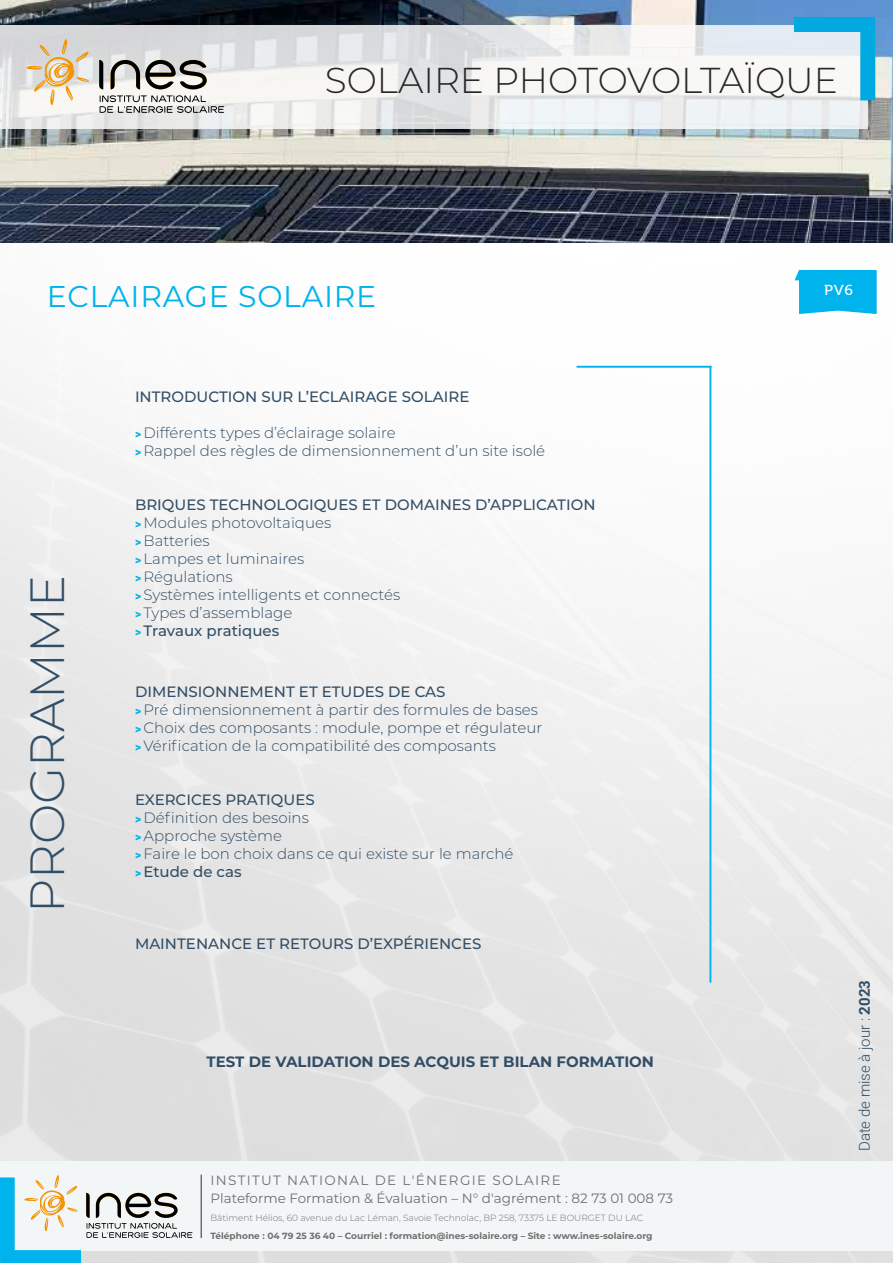
<style>
.page{position:relative;width:893px;height:1263px;background:#fff}
.page>*{position:absolute;margin:0;border:0;box-sizing:border-box;transform-origin:0 0}
.t1{font:300 48px "Montserrat";color:#324e66}
.t2{font:300 36px "Montserrat";color:#282827}
.t3{font:30px "Montserrat";letter-spacing:.025em;color:#00b3ec}
.t4{font:300 15px/18px "Montserrat";color:#324e66}
.t5{font:500 15px "Montserrat";color:#324e66}
.t6{font:700 15px "Montserrat";color:#324e66}
.t7{font:300 15px "Roboto";color:#324e66}
.t8{font:14.4px "Museo 500";color:#fff;scale:1.05 1}
.t9{font:13.5px/18px "Montserrat";color:#706f6f}
.t10{font:700 9px "Montserrat";color:#706f6f}
.t11{font:300 9px "Montserrat";color:#706f6f}
.s1{font-family:"Roboto";font-weight:900;font-size:12px;color:#00b3ec}
.s2{font-weight:500}
.s3{font-weight:700}
</style>
<div class="page">
<img style="left:0;top:242px;width:893px;height:1021px">
<hr style="left:577px;top:366px;width:134px;height:2px;background:#00b3ec">
<hr style="left:709px;top:366px;width:2px;height:617px;background:#00b3ec">
<div style="left:0;top:1161px;width:893px;height:90px;background:#f3f6f7"></div>
<hr style="left:201px;top:1174px;width:1px;height:64px;background:#706f6f">
<svg style="left:25px;top:1175px;width:53px;height:56px"></svg>
<svg style="left:86px;top:1193px;width:107px;height:45px"></svg>
<div style="left:0;top:1250px;width:81px;height:13px;background:#00b3ec"></div>
<div style="left:0;top:1177px;width:15px;height:83px;background:#00b3ec"></div>
<svg style="left:794px;top:270px;width:83px;height:44px;background:#17b9ed"></svg>
<img style="left:0;top:0;width:893px;height:242px">
<svg style="left:0;top:25px;width:868px;height:104px"></svg>
<div style="left:860px;top:18px;width:15px;height:82px;background:#00a9df"></div>
<div style="left:794px;top:17px;width:81px;height:15px;background:#00a9df"></div>
<svg style="left:100px;top:95px;width:124px;height:18px"></svg>
<svg style="left:27px;top:39px;width:62px;height:66px"></svg>
<svg style="left:99px;top:60px;width:4px;height:29px"></svg>
<svg style="left:111px;top:60px;width:96px;height:29px"></svg>
<h2 class="t2" style="left:325px;top:56px;width:514px">SOLAIRE PHOTOVOLTAÏQUE</h2>
<h3 class="t3" style="left:47px;top:275px;width:331px">ECLAIRAGE SOLAIRE</h3>
<p class="t8" style="left:824px;top:282px;width:29px">PV6</p>
<h1 class="t1" style="left:14px;top:913px;width:340px;rotate:-90deg">PROGRAMME</h1>
<p class="t5" style="left:135px;top:386px;width:336px">INTRODUCTION SUR L’ECLAIRAGE SOLAIRE</p>
<p class="t4" style="left:135px;top:423px;width:412px"><span class="s1">&gt;</span> Différents types d’éclairage solaire<br><span class="s1">&gt;</span> Rappel des règles de dimensionnement d’un site isolé</p>
<p class="t4" style="left:135px;top:495px;width:462px"><span class="s2">BRIQUES TECHNOLOGIQUES ET DOMAINES D’APPLICATION </span><span class="s1">&gt;</span> Modules photovoltaïques<br><span class="s1">&gt;</span> Batteries<br><span class="s1">&gt;</span> Lampes et luminaires<br><span class="s1">&gt;</span> Régulations<br><span class="s1">&gt;</span> Systèmes intelligents et connectés<br><span class="s1">&gt;</span> Types d’assemblage<br><span class="s1">&gt;</span> <span class="s2">Travaux pratiques</span></p>
<p class="t4" style="left:135px;top:682px;width:409px"><span class="s2">DIMENSIONNEMENT ET ETUDES DE CAS<br></span><span class="s1">&gt;</span> Pré dimensionnement à partir des formules de bases <span class="s1">&gt;</span> Choix des composants : module, pompe et régulateur <span class="s1">&gt;</span> Vérification de la compatibilité des composants</p>
<p class="t4" style="left:135px;top:790px;width:380px"><span class="s2">EXERCICES PRATIQUES<br></span><span class="s1">&gt;</span> Définition des besoins<br><span class="s1">&gt;</span> Approche système<br><span class="s1">&gt;</span> Faire le bon choix dans ce qui existe sur le marché <span class="s1">&gt;</span> <span class="s2">Etude de cas</span></p>
<p class="t5" style="left:135px;top:933px;width:348px">MAINTENANCE ET RETOURS D’EXPÉRIENCES</p>
<p class="t6" style="left:207px;top:1050px;width:449px">TEST DE VALIDATION DES ACQUIS ET BILAN FORMATION</p>
<p class="t9" style="left:210px;top:1171px;width:464px">INSTITUT NATIONAL DE L'ÉNERGIE SOLAIRE<br>Plateforme Formation &amp; Évaluation – N° d'agrément : 82 73 01 008 73</p>
<p class="t11" style="left:210px;top:1212px;width:434px">Bâtiment Hélios, 60 avenue du Lac Léman, Savoie Technolac, BP 258, 73375 LE BOURGET DU LAC</p>
<p class="t10" style="left:210px;top:1230px;width:444px">Téléphone : 04 79 25 36 40 – Courriel : formation@ines-solaire.org – Site : www.ines-solaire.org</p>
<p class="t7" style="left:854px;top:1151px;width:173px;rotate:-90deg">Date de mise à jour : <span class="s3">2023</span></p>
</div>
